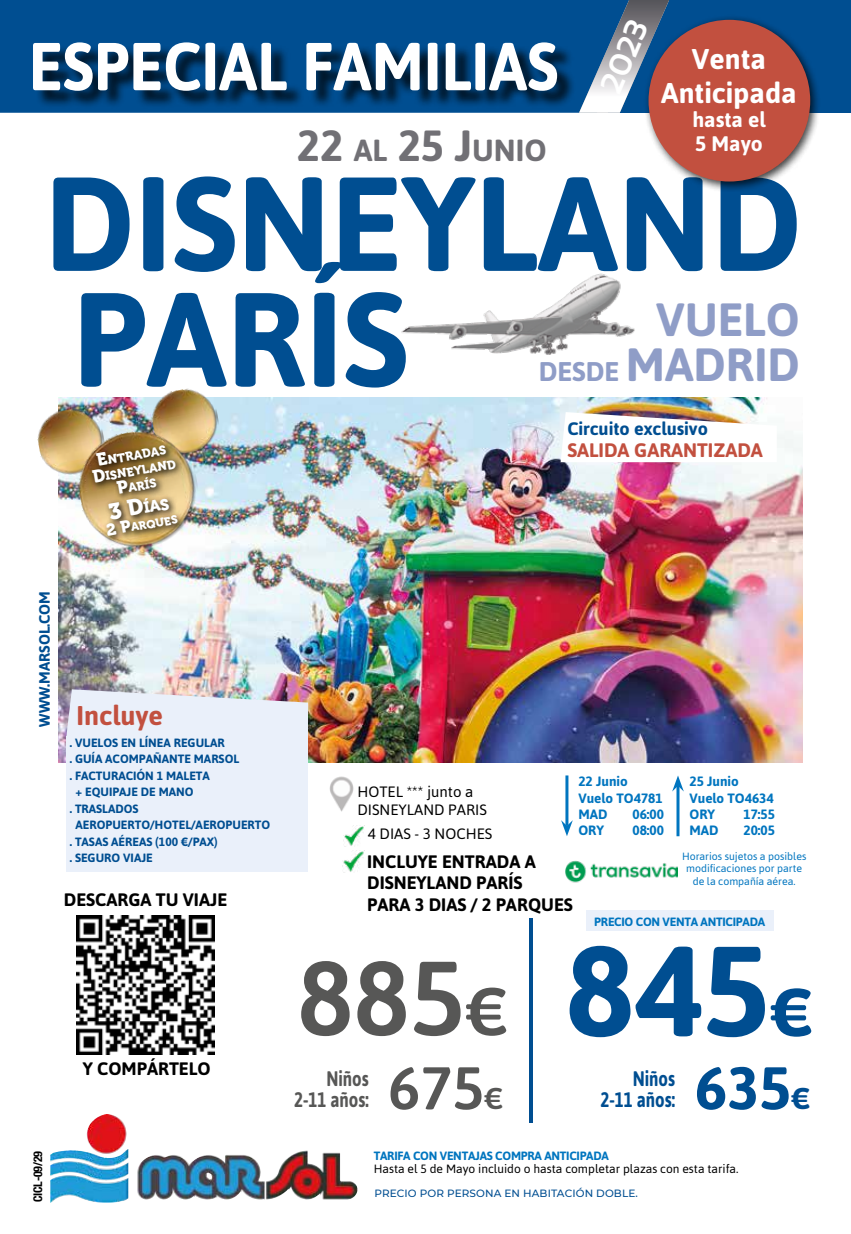
<style>
.page{position:relative;width:851px;height:1234px;background:#fff}
.page>*{position:absolute;margin:0;border:0;box-sizing:border-box;transform-origin:0 0}
.t1{font:700 133.2px/115.5px "Asap";color:#004e91}
.t2{font:600 105px "Asap";color:#575756}
.t3{font:700 67.5px "Asap";color:#fff;scale:.92 1}
.t4{font:600 60px "Asap";color:#575756}
.t5{font:700 60px "Asap";color:#004e91}
.t6{font:700 46.5px/45px "Asap";color:#8f9dc7;text-align:right}
.t7{font:700 31.5px "Sansation";color:#fff}
.t8{font:700 30.45px "Asap";color:#717075}
.t9{font:700 28.5px/34.2px "Asap";color:#fff;text-align:center}
.t10{font:700 27px "Asap";color:#c2503f}
.t11{font:700 21px/21px "Asap";color:#575756;text-align:right;scale:.8 1}
.t12{font:700 21px/21px "Asap";color:#004e91;text-align:right;scale:.8 1}
.t13{font:700 21px/24px "Asap";color:#fff}
.t14{font:700 19.5px "Asap";color:#c2503f}
.t15{font:700 18px/21.6px "Asap";color:#000}
.t16{font:700 18px "Asap";color:#004e91}
.t17{font:15.75px "Museo 900";color:#fff}
.t18{font:15px/18px "Asap";color:#000}
.t19{font:700 15px "Asap";color:#004e91}
.t20{font:700 13.5px/16.2px "Asap";color:#0075bf}
.t21{font:12.45px/15.5px "Museo 900";color:#fff;text-align:center}
.t22{font:700 12px "Asap";color:#004e91}
.t23{font:700 12px "Asap";letter-spacing:-.02em;color:#0075bf}
.t24{font:12px "Asap";color:#000}
.t25{font:700 condensed 12px "Helvetica Neue LT Std";letter-spacing:-.02em;color:#000}
.t26{font:11.55px "Museo 900";color:#fff}
.t27{font:10.5px/12.6px "Asap";color:#0075bf;text-align:center}
.t28{font:500 10.5px "Montserrat";letter-spacing:.01em;color:#004e91}
.s1{font-size:43.5px}
.s2{font-style:inherit}
.s3{font-size:27px}
.s4{font-size:17.85px}
.s5{font-size:22.5px}
.s6{font-size:16.65px}
.s7{font-size:67.5px}
.s8{font-weight:700;font-size:127.5px;color:#004e91}
.s9{font-weight:700;font-size:67.5px;color:#004e91}
.s10{font-size:30px}
</style>
<div class="page">
<img style="left:58px;top:397px;width:744px;height:365px">
<div style="left:0;top:0;width:579px;height:113px;background:#004e91"></div>
<div style="left:608px;top:0;width:242px;height:112px;background:#004e91"></div>
<svg style="left:579px;top:0;width:90px;height:113px"></svg>
<div style="left:36px;top:45px;width:539px;height:64px;background:#000;opacity:.75"></div>
<img style="left:401px;top:273px;width:234px;height:82px">
<img style="left:343px;top:825px;width:22px;height:21px">
<img style="left:342px;top:850px;width:22px;height:22px">
<img style="left:329px;top:776px;width:25px;height:36px">
<img style="left:66px;top:689px;width:242px;height:47px">
<div style="left:66px;top:736px;width:242px;height:135px;background:#eaf0fa"></div>
<svg style="left:560px;top:412px;width:216px;height:50px"></svg>
<hr style="left:565px;top:775px;width:3px;height:50px;background:#0075bf">
<svg style="left:561px;top:820px;width:11px;height:16px"></svg>
<hr style="left:676px;top:785px;width:3px;height:51px;background:#0075bf">
<svg style="left:672px;top:775px;width:11px;height:16px"></svg>
<img style="left:565px;top:860px;width:112px;height:23px">
<div style="left:643px;top:15px;width:178px;height:177px;background:#000;opacity:.75"></div>
<div style="left:648px;top:20px;width:162px;height:161px;background:#c2503f;border-radius:50%"></div>
<img style="left:77px;top:915px;width:138px;height:138px">
<div style="left:586px;top:910px;width:187px;height:20px;background:#eaf0fa"></div>
<hr style="left:529px;top:917px;width:3px;height:204px;background:#004e91">
<div style="left:13px;top:1078px;width:397px;height:155px;background:#fff;opacity:.5"></div>
<img style="left:86px;top:1113px;width:42px;height:41px">
<img style="left:37px;top:404px;width:72px;height:76px">
<img style="left:148px;top:388px;width:75px;height:72px">
<img style="left:71px;top:422px;width:136px;height:136px">
<svg style="left:103px;top:494px;width:83px;height:50px;background:#ae986d"></svg>
<svg style="left:88px;top:442px;width:96px;height:60px;background:#927644"></svg>
<h3 class="t3" style="left:29px;top:27px;width:577px">ESPECIAL FAMILIAS</h3>
<h3 class="t8" style="left:297px;top:132px;width:251px"><span class="s1">22</span> AL <span class="s1">25 J</span>UNIO</h3>
<h3 class="t7" style="left:593px;top:85px;width:77px;rotate:-67deg">2023</h3>
<h3 class="t9" style="left:661px;top:42px;width:137px"><span class="s2">V</span>enta<br>Anticipada</h3>
<h3 class="t13" style="left:692px;top:108px;width:75px">hasta el<br>5 Mayo</h3>
<h1 class="t1" style="left:44px;top:165px;width:759px">DISNEYLAND<br>PARÍS</h1>
<h3 class="t6" style="left:538px;top:296px;width:262px">VUELO<br><span class="s3">DESDE</span> MADRID</h3>
<p class="t21" style="left:89px;top:455px;width:83px;rotate:-10deg"><span class="s4">E</span>ntrad as<br><span class="s4">D</span>isneyland<br><span class="s4">P</span>arís</p>
<h3 class="t17" style="left:108px;top:505px;width:62px;rotate:-10deg"><span class="s5">3 D</span>ías</h3>
<p class="t26" style="left:106px;top:525px;width:73px;rotate:-10deg"><span class="s6">2 P</span>arques</p>
<p class="t19" style="left:36px;top:726px;width:137px;rotate:-90deg">WWW.MARSOL.COM</p>
<h3 class="t10" style="left:77px;top:699px;width:88px">Incluye</h3>
<p class="t22" style="left:70px;top:735px;width:156px">. VUELOS EN LÍNEA REGULAR</p>
<p class="t22" style="left:70px;top:751px;width:171px">. GUÍA ACOMPAÑANTE MARSOL</p>
<p class="t22" style="left:70px;top:768px;width:142px">. FACTURACIÓN 1 MALETA</p>
<p class="t22" style="left:75px;top:784px;width:119px">+ EQUIPAJE DE MANO</p>
<p class="t22" style="left:70px;top:801px;width:70px">. TRASLADOS</p>
<p class="t22" style="left:75px;top:817px;width:196px">AEROPUERTO/HOTEL/AEROPUERTO</p>
<p class="t22" style="left:70px;top:834px;width:149px">. TASAS AÉREAS (100 €/PAX)</p>
<p class="t22" style="left:70px;top:850px;width:84px">. SEGURO VIAJE</p>
<h3 class="t15" style="left:64px;top:888px;width:165px">DESCARGA TU VIAJE</h3>
<h3 class="t15" style="left:83px;top:1057px;width:129px">Y COMPÁRTELO</h3>
<h3 class="t16" style="left:567px;top:418px;width:142px">Circuito exclusivo</h3>
<h3 class="t14" style="left:567px;top:439px;width:197px">SALIDA GARANTIZADA</h3>
<p class="t18" style="left:357px;top:782px;width:131px">HOTEL *** junto a<br>DISNEYLAND PARIS</p>
<p class="t20" style="left:578px;top:773px;width:86px">22 Junio<br>Vuelo TO4781<br>MAD</p>
<p class="t20" style="left:632px;top:805px;width:33px">06:00</p>
<p class="t20" style="left:689px;top:773px;width:86px">25 Junio<br>Vuelo TO4634<br>ORY</p>
<p class="t20" style="left:743px;top:805px;width:33px">17:55</p>
<p class="t18" style="left:368px;top:824px;width:126px">4 DIAS - 3 NOCHES</p>
<p class="t20" style="left:578px;top:822px;width:27px">ORY</p>
<p class="t20" style="left:632px;top:822px;width:33px">08:00</p>
<h3 class="t15" style="left:367px;top:850px;width:207px">INCLUYE ENTRADA A<br>DISNEYLAND PARÍS<br>PARA 3 DIAS / 2 PARQUES</h3>
<p class="t20" style="left:689px;top:822px;width:31px">MAD</p>
<p class="t20" style="left:743px;top:822px;width:33px">20:05</p>
<p class="t27" style="left:682px;top:849px;width:126px">Horarios sujetos a posibles modificaciones por parte de la compañía aérea.</p>
<p class="t23" style="left:594px;top:914px;width:172px">PRECIO CON VENTA ANTICIPADA</p>
<h2 class="t2" style="left:297px;top:925px;width:517px">885<span class="s7">€</span> <span class="s8">845</span><span class="s9">€</span></h2>
<h3 class="t4" style="left:388px;top:1046px;width:116px">675<span class="s10">€</span></h3>
<h3 class="t5" style="left:695px;top:1052px;width:117px">635<span class="s10">€</span></h3>
<h3 class="t11" style="left:294px;top:1067px;width:95px">Niños<br>2-11 años:</h3>
<h3 class="t12" style="left:600px;top:1067px;width:95px">Niños<br>2-11 años:</h3>
<p class="t25" style="left:30px;top:1201px;width:52px;rotate:-90deg">CICL-09/29</p>
<p class="t23" style="left:374px;top:1148px;width:236px">TARIFA CON VENTAJAS COMPRA ANTICIPADA</p>
<p class="t24" style="left:374px;top:1161px;width:366px">Hasta el 5 de Mayo incluido o hasta completar plazas con esta tarifa.</p>
<p class="t28" style="left:374px;top:1185px;width:265px">PRECIO POR PERSONA EN HABITACIÓN DOBLE.</p>
</div>
